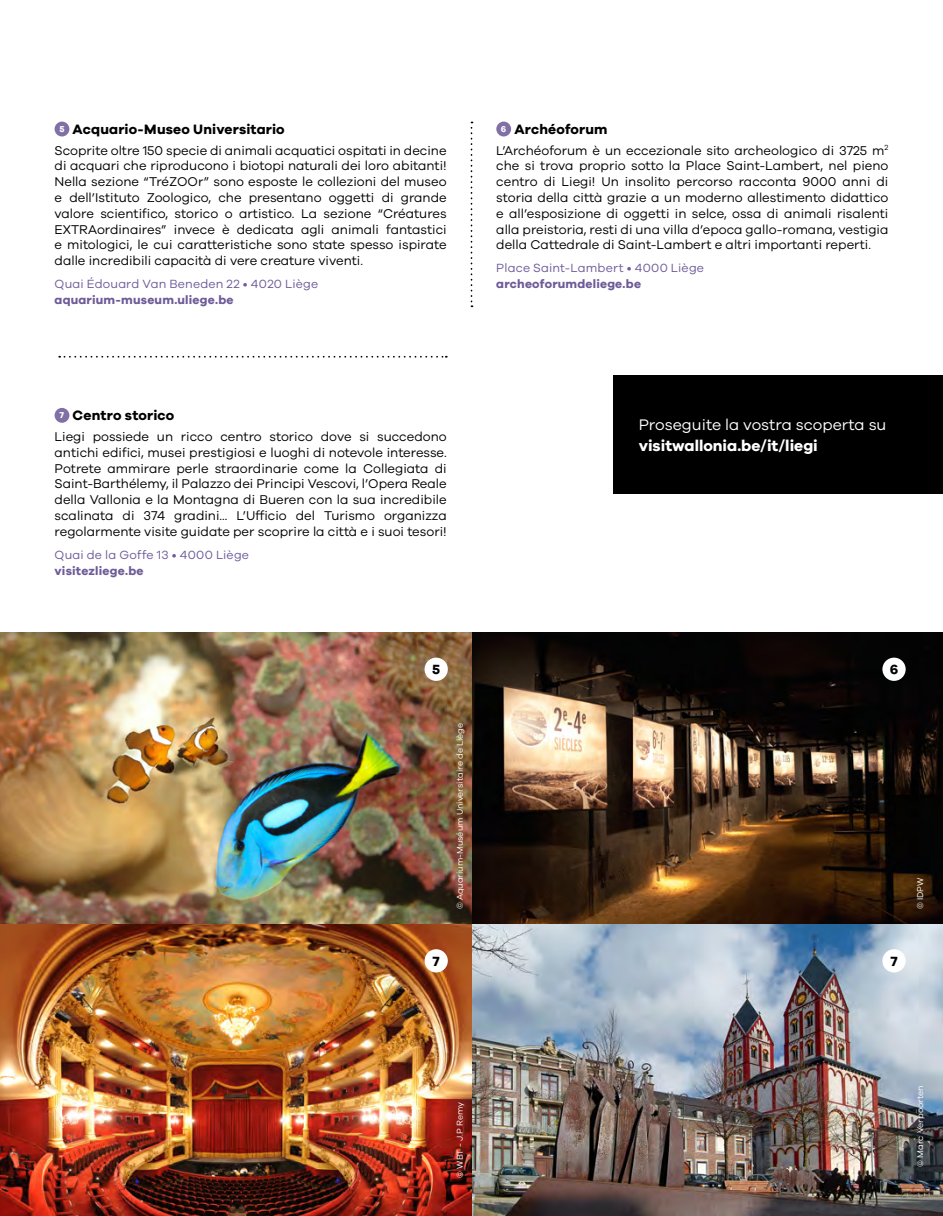
<style>
.page{position:relative;width:943px;height:1216px;background:#fff}
.page>*{position:absolute;margin:0;border:0;box-sizing:border-box;transform-origin:0 0}
.t1{font:15.75px "Galano Grotesque";color:#fff}
.t2{font:700 15.75px "Galano Grotesque";color:#fff}
.t3{font:700 14px "Galano Grotesque";letter-spacing:.01em;color:#000}
.t4{font:13.12px/15.8px "Galano Grotesque";color:#000;text-align:justify}
.t5{font:12.25px "Galano Grotesque";letter-spacing:.015em;color:#6d5b98}
.t6{font:700 12.25px "Galano Grotesque";letter-spacing:.015em;color:#6d5b98}
.t7{font:8.75px "Galano Grotesque";color:#fff}
</style>
<div class="page">
<img style="left:0;top:632px;width:943px;height:583px">
<div style="left:424px;top:657px;width:24px;height:24px;background:#fff;border-radius:50%"></div>
<div style="left:882px;top:657px;width:23px;height:24px;background:#fff;border-radius:50%"></div>
<div style="left:882px;top:949px;width:23px;height:23px;background:#fff;border-radius:50%"></div>
<div style="left:424px;top:949px;width:24px;height:23px;background:#fff;border-radius:50%"></div>
<div style="left:55px;top:408px;width:14px;height:15px;background:#8070a5;border-radius:50%"></div>
<svg style="left:470px;top:122px;width:2px;height:185px"></svg>
<div style="left:55px;top:122px;width:14px;height:14px;background:#8070a5;border-radius:50%"></div>
<div style="left:496px;top:122px;width:15px;height:14px;background:#8070a5;border-radius:50%"></div>
<svg style="left:59px;top:356px;width:388px;height:1px"></svg>
<div style="left:614px;top:374px;width:329px;height:119px;background:#000"></div>
<p class="t3" style="left:73px;top:121px;width:213px">Acquario-Museo Universitario</p>
<p class="t4" style="left:55px;top:142px;width:393px">Scoprite oltre 150 specie di animali acquatici ospitati in decine di acquari che riproducono i biotopi naturali dei loro abitanti!<br>Nella sezione “TréZOOr” sono esposte le collezioni del museo e dell’Istituto Zoologico, che presentano oggetti di grande valore scientifico, storico o artistico. La sezione “Créatures EXTRAordinaires” invece è dedicata agli animali fantastici e mitologici, le cui caratteristiche sono state spesso ispirate dalle incredibili capacità di vere creature viventi.</p>
<p class="t5" style="left:55px;top:277px;width:265px">Quai Édouard Van Beneden 22 • 4020 Liège</p>
<p class="t6" style="left:55px;top:292px;width:180px">aquarium-museum.uliege.be</p>
<p class="t3" style="left:73px;top:407px;width:103px">Centro storico</p>
<p class="t4" style="left:55px;top:428px;width:393px">Liegi possiede un ricco centro storico dove si succedono antichi edifici, musei prestigiosi e luoghi di notevole interesse.<br>Potrete ammirare perle straordinarie come la Collegiata di Saint-Barthélemy, il Palazzo dei Principi Vescovi, l’Opera Reale della Vallonia e la Montagna di Bueren con la sua incredibile scalinata di 374 gradini... L’Ufficio del Turismo organizza regolarmente visite guidate per scoprire la città e i suoi tesori!</p>
<p class="t5" style="left:55px;top:547px;width:196px">Quai de la Goffe 13 • 4000 Liège</p>
<p class="t6" style="left:55px;top:563px;width:90px">visitezliege.be</p>
<p class="t3" style="left:514px;top:121px;width:95px">Archéoforum</p>
<p class="t4" style="left:496px;top:142px;width:393px">L’Archéoforum è un eccezionale sito archeologico di 3725 m<sup>2 </sup>che si trova proprio sotto la Place Saint-Lambert, nel pieno centro di Liegi! Un insolito percorso racconta 9000 anni di storia della città grazie a un moderno allestimento didattico e all’esposizione di oggetti in selce, ossa di animali risalenti alla preistoria, resti di una villa d’epoca gallo-romana, vestigia della Cattedrale di Saint-Lambert e altri importanti reperti.</p>
<p class="t5" style="left:496px;top:261px;width:209px">Place Saint-Lambert • 4000 Liège</p>
<p class="t6" style="left:496px;top:276px;width:146px">archeoforumdeliege.be</p>
<p class="t1" style="left:638px;top:415px;width:249px">Proseguite la vostra scoperta su</p>
<p class="t2" style="left:638px;top:436px;width:181px">visitwallonia.be/it/liegi</p>
<p class="t7" style="left:454px;top:909px;width:188px;rotate:-90deg">© Aquarium-Muséum Universitaire de Liège</p>
<p class="t7" style="left:915px;top:909px;width:33px;rotate:-90deg">© IDPW</p>
<p class="t7" style="left:454px;top:1177px;width:77px;rotate:-90deg">© WBT - J.P Remy</p>
<p class="t7" style="left:915px;top:1166px;width:83px;rotate:-90deg">© Marc Verpoorten</p>
</div>
